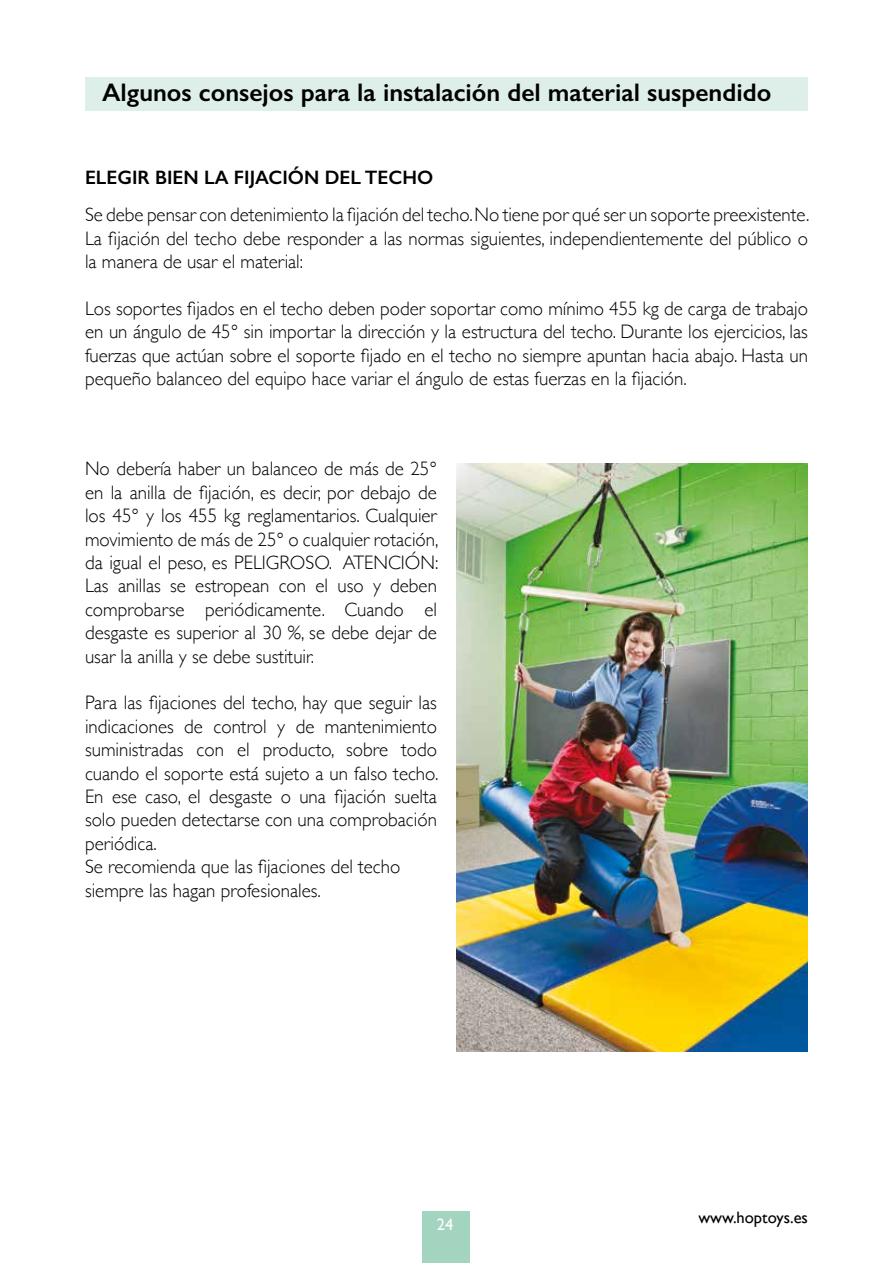
<style>
.page{position:relative;width:893px;height:1263px;background:#fff}
.page>*{position:absolute;margin:0;border:0;box-sizing:border-box;transform-origin:0 0}
.t1{font:600 25.5px "Gill Sans";color:#000}
.t2{font:300 19.5px/23.4px "Gill Sans";color:#000;text-align:justify}
.t3{font:600 19.5px "Gill Sans";color:#000}
.t4{font:16.5px "Gill Sans";color:#000}
.t5{font:16.5px "Gill Sans";color:#fff}
</style>
<div class="page">
<div style="left:85px;top:77px;width:723px;height:34px;background:#deeee8"></div>
<img style="left:456px;top:464px;width:352px;height:588px">
<div style="left:422px;top:1212px;width:47px;height:51px;background:#a3d4c0"></div>
<h1 class="t1" style="left:102px;top:77px;width:671px">Algunos consejos para la instalación del material suspendido</h1>
<p class="t3" style="left:85px;top:166px;width:350px">ELEGIR BIEN LA FIJACIÓN DEL TECHO</p>
<p class="t2" style="left:85px;top:202px;width:726px">Se debe pensar con detenimiento la fijación del techo. No tiene por qué ser un soporte preexistente.<br>La fijación del techo debe responder a las normas siguientes, independientemente del público o la manera de usar el material:</p>
<p class="t2" style="left:85px;top:296px;width:724px">Los soportes fijados en el techo deben poder soportar como mínimo 455 kg de carga de trabajo en un ángulo de 45° sin importar la dirección y la estructura del techo. Durante los ejercicios, las fuerzas que actúan sobre el soporte fijado en el techo no siempre apuntan hacia abajo. Hasta un pequeño balanceo del equipo hace variar el ángulo de estas fuerzas en la fijación.</p>
<p class="t2" style="left:85px;top:456px;width:355px">No debería haber un balanceo de más de 25° en la anilla de fijación, es decir, por debajo de los 45° y los 455 kg reglamentarios. Cualquier movimiento de más de 25° o cualquier rotación, da igual el peso, es PELIGROSO. ATENCIÓN:<br>Las anillas se estropean con el uso y deben comprobarse periódicamente. Cuando el desgaste es superior al 30 %, se debe dejar de usar la anilla y se debe sustituir.</p>
<p class="t2" style="left:85px;top:690px;width:355px;text-align:left">Para las fijaciones del techo, hay que seguir las indicaciones de control y de mantenimiento suministradas con el producto, sobre todo cuando el soporte está sujeto a un falso techo.<br>En ese caso, el desgaste o una fijación suelta solo pueden detectarse con una comprobación periódica.<br>Se recomienda que las fijaciones del techo siempre las hagan profesionales.</p>
<p class="t5" style="left:437px;top:1215px;width:18px">24</p>
<p class="t4" style="left:698px;top:1208px;width:111px">www.hoptoys.es</p>
</div>
